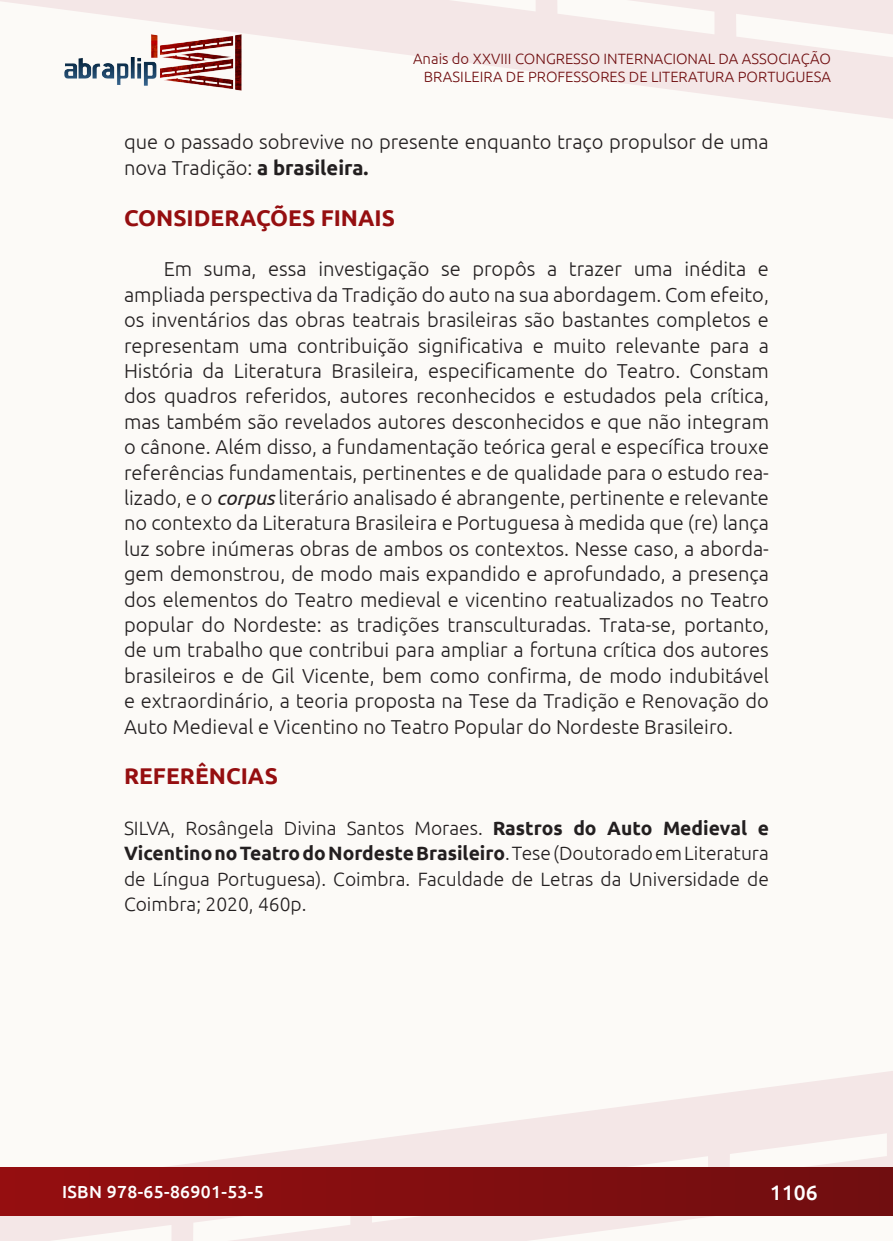
<style>
.page{position:relative;width:893px;height:1241px;background:#fff}
.page>*{position:absolute;margin:0;border:0;box-sizing:border-box;transform-origin:0 0}
._8_SUBTÍTULO{font:700 22.75px "Ubuntu";color:#950e10}
.t1{font:500 21px "Ubuntu";color:#fff}
._7_CORPO{font:300 20.12px/25.4px "Ubuntu";color:#231f20}
._10_REFERÊNCIAS{font:300 19.25px/25.4px "Ubuntu";color:#231f20;text-align:justify}
.t2{font:500 17.5px "Ubuntu";letter-spacing:.02em;color:#fff}
.t3{font:300 14.88px/17.8px "Ubuntu";color:#700e10;text-align:right}
.s1{font-weight:700}
.s2{font-weight:400;font-style:italic}
</style>
<div class="page">
<div style="left:0;top:0;width:893px;height:1240px;background:#fcfaf7"></div>
<svg style="left:0;top:1071px;width:893px;height:169px"></svg>
<svg style="left:0;top:0;width:893px;height:119px"></svg>
<div style="left:1px;top:1167px;width:891px;height:47px;background:linear-gradient(to right,#950e10,#700e10)"></div>
<img style="left:62px;top:31px;width:182px;height:62px">
<p class="t3" style="left:413px;top:49px;width:419px">Anais do XXVIII CONGRESSO INTERNACIONAL DA ASSOCIAÇÃO<br>BRASILEIRA DE PROFESSORES DE LITERATURA PORTUGUESA</p>
<p class="_7_CORPO" style="left:124px;top:129px;width:646px">que o passado sobrevive no presente enquanto traço propulsor de uma nova Tradição: <span class="s1">a brasileira.</span></p>
<p class="_8_SUBTÍTULO" style="left:124px;top:204px;width:272px">CONSIDERAÇÕES FINAIS</p>
<p class="_7_CORPO" style="left:124px;top:256px;width:646px;text-align:justify;text-indent:40px">Em suma, essa investigação se propôs a trazer uma inédita e ampliada perspectiva da Tradição do auto na sua abordagem. Com efeito, os inventários das obras teatrais brasileiras são bastantes completos e representam uma contribuição significativa e muito relevante para a História da Literatura Brasileira, especificamente do Teatro. Constam dos quadros referidos, autores reconhecidos e estudados pela crítica, mas também são revelados autores desconhecidos e que não integram o cânone. Além disso, a fundamentação teórica geral e específica trouxe referências fundamentais, pertinentes e de qualidade para o estudo rea&shy;lizado, e o <span class="s2">corpus</span> literário analisado é abrangente, pertinente e relevante no contexto da Literatura Brasileira e Portuguesa à medida que (re) lança luz sobre inúmeras obras de ambos os contextos. Nesse caso, a aborda&shy;gem demonstrou, de modo mais expandido e aprofundado, a presença dos elementos do Teatro medieval e vicentino reatualizados no Teatro popular do Nordeste: as tradições transculturadas. Trata-se, portanto, de um trabalho que contribui para ampliar a fortuna crítica dos autores brasileiros e de Gil Vicente, bem como confirma, de modo indubitável e extraordinário, a teoria proposta na Tese da Tradição e Renovação do Auto Medieval e Vicentino no Teatro Popular do Nordeste Brasileiro.</p>
<p class="_8_SUBTÍTULO" style="left:124px;top:762px;width:155px">REFERÊNCIAS</p>
<p class="_10_REFERÊNCIAS" style="left:124px;top:814px;width:646px">SILVA, Rosângela Divina Santos Moraes. <span class="s1">Rastros do Auto Medieval e Vicentino no Teatro do Nordeste Brasileiro</span>. Tese (Doutorado em Literatura de Língua Portuguesa). Coimbra. Faculdade de Letras da Universidade de Coimbra; 2020, 460p.</p>
<p class="t2" style="left:62px;top:1180px;width:203px">ISBN 978-65-86901-53-5</p>
<p class="t1" style="left:770px;top:1178px;width:49px">1106</p>
</div>
